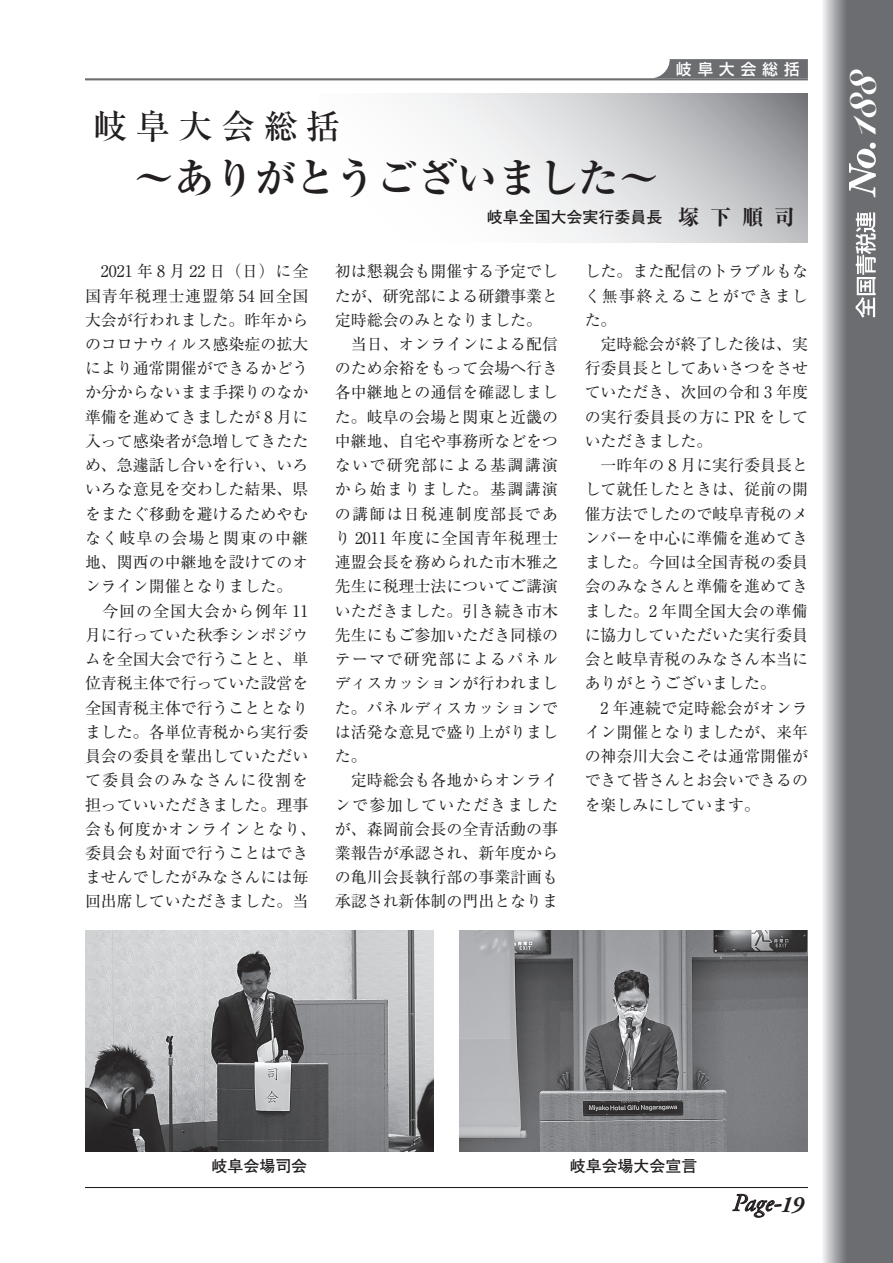
<style>
.page{position:relative;width:893px;height:1263px;background:#fff}
.page>*{position:absolute;margin:0;border:0;box-sizing:border-box;transform-origin:0 0}
.t1{font:700 40.35px "Ryumin Pr 6 N";color:#231f20}
.t2{font:900 40.35px "Snell Roundhand";color:#fff}
.t3{font:500 34.05px "Ryumin Pr 6 N";letter-spacing:.25em;color:#231f20}
.t4{font:italic 24.45px "Adobe Garamond Pro";color:#231f20}
.t5{font:15.9px/24.3px "Ryumin Pr 6 N";color:#231f20}
.t6{font:700 15.9px "Futo Go B101 Pro";color:#231f20}
.t7{font:700 15.9px "Futo Go B101 Pr 6 N";color:#231f20}
.t8{font:500 15.45px "Shin Go Pr 6 N";letter-spacing:.4em;color:#fff}
.s1{font-family:"Ryumin Pr 6 N";font-stretch:expanded;font-size:21.3px}
.s2{font-weight:700;font-size:23.4px}
</style>
<div class="page">
<svg style="left:823px;top:0;width:70px;height:1263px;background:#86878a"></svg>
<hr style="left:85px;top:78px;width:723px;height:2px;background:#6c6d70">
<svg style="left:654px;top:59px;width:154px;height:19px;background:#78797b"></svg>
<svg style="left:856px;top:212px;width:20px;height:106px"></svg>
<svg style="left:849px;top:143px;width:27px;height:54px"></svg>
<svg style="left:416px;top:94px;width:392px;height:148px"></svg>
<img style="left:459px;top:930px;width:349px;height:221px">
<img style="left:85px;top:930px;width:349px;height:221px">
<svg style="left:732px;top:1194px;width:49px;height:23px"></svg>
<hr style="left:85px;top:1187px;width:723px;height:1px;background:#231f20">
<p class="t8" style="left:676px;top:57px;width:125px">岐阜大会総括</p>
<h2 class="t3" style="left:94px;top:99px;width:248px">岐阜大会総括</h2>
<h1 class="t1" style="left:94px;top:146px;width:567px">　～ありがとうございました～</h1>
<p class="t6" style="left:487px;top:204px;width:310px">岐阜全国大会実行委員長　<span class="s1">塚下順司</span></p>
<p class="t5" style="left:85px;top:258px;width:233px">　2021 年 8 月 22 日（日）に全国青年税理士連盟第 54 回全国大会が行われました。昨年からのコロナウィルス感染症の拡大により通常開催ができるかどうか分からないまま手探りのなか準備を進めてきましたが 8 月に入って感染者が急増してきたため、急遽話し合いを行い、いろいろな意見を交わした結果、県をまたぐ移動を避けるためやむなく岐阜の会場と関東の中継地、関西の中継地を設けてのオンライン開催となりました。<br>　今回の全国大会から例年 11月に行っていた秋季シンポジウムを全国大会で行うことと、単位青税主体で行っていた設営を全国青税主体で行うこととなりました。各単位青税から実行委員会の委員を輩出していただいて委員会のみなさんに役割を担っていいただきました。理事会も何度かオンラインとなり、委員会も対面で行うことはできませんでしたがみなさんには毎回出席していただきました。当</p>
<p class="t5" style="left:335px;top:258px;width:225px">初は懇親会も開催する予定でしたが、研究部による研鑽事業と定時総会のみとなりました。　当日、オンラインによる配信のため余裕をもって会場へ行き各中継地との通信を確認しました。岐阜の会場と関東と近畿の中継地、自宅や事務所などをつないで研究部による基調講演から始まりました。基調講演の講師は日税連制度部長であり 2011 年度に全国青年税理士連盟会長を務められた市木雅之先生に税理士法についてご講演いただきました。引き続き市木先生にもご参加いただき同様のテーマで研究部によるパネルディスカッションが行われました。パネルディスカッションでは活発な意見で盛り上がりました。<br>　定時総会も各地からオンラインで参加していただきましたが、森岡前会長の全青活動の事業報告が承認され、新年度からの亀川会長執行部の事業計画も承認され新体制の門出となりま</p>
<p class="t5" style="left:585px;top:258px;width:225px">した。また配信のトラブルもなく無事終えることができました。<br>　定時総会が終了した後は、実行委員長としてあいさつをさせていただき、次回の令和 3 年度の実行委員長の方に PR をしていただきました。<br>　一昨年の 8 月に実行委員長として就任したときは、従前の開催方法でしたので岐阜青税のメンバーを中心に準備を進めてきました。今回は全国青税の委員会のみなさんと準備を進めてきました。2 年間全国大会の準備に協力していただいた実行委員会と岐阜青税のみなさん本当にありがとうございました。<br>　2 年連続で定時総会がオンライン開催となりましたが、来年の神奈川大会こそは通常開催ができて皆さんとお会いできるのを楽しみにしています。</p>
<h1 class="t2" style="left:838px;top:135px;width:67px;rotate:-90deg">188</h1>
<p class="t7" style="left:212px;top:1153px;width:97px">岐阜会場司会</p>
<p class="t7" style="left:570px;top:1153px;width:129px">岐阜会場大会宣言</p>
<h3 class="t4" style="left:733px;top:1188px;width:73px">Page-<span class="s2">19</span></h3>
</div>
